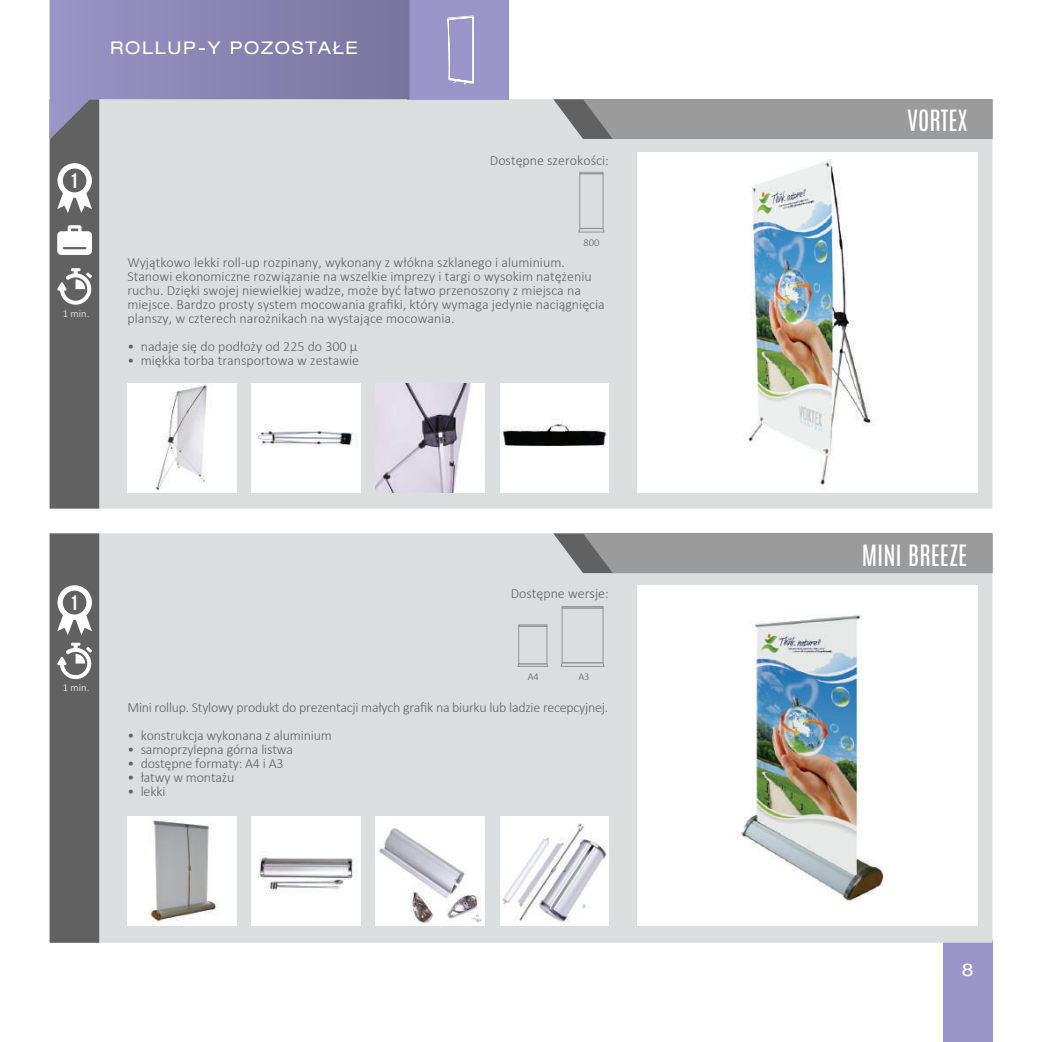
<style>
.page{position:relative;width:1042px;height:1042px;background:#fff}
.page>*{position:absolute;margin:0;border:0;box-sizing:border-box;transform-origin:0 0}
.t1{font:24.5px "Antonio";color:#fff}
.t2{font:21px "Bebas Neue";color:#fff}
.t3{font:expanded 17.5px "Helvetica Neue LT Pro";letter-spacing:.1em;color:#fff}
.t4{font:300 14px/14px "Calibri";color:#606160}
.t5{font:300 14px "Calibri";letter-spacing:-.02em;color:#606160}
.t6{font:300 10.5px "Calibri";color:#fff}
.t7{font:300 10.5px "Calibri";color:#606160}
</style>
<div class="page">
<div style="left:943px;top:940px;width:49px;height:102px;background:#9a94c8"></div>
<div style="left:99px;top:533px;width:893px;height:410px;background:#dcdddf"></div>
<div style="left:99px;top:99px;width:893px;height:409px;background:#dcdddf"></div>
<svg style="left:553px;top:99px;width:439px;height:40px;background:#989999"></svg>
<svg style="left:553px;top:533px;width:439px;height:40px;background:#999"></svg>
<div style="left:407px;top:0;width:101px;height:99px;background:#9a94c8"></div>
<svg style="left:50px;top:0;width:359px;height:140px;background:#9e9bbd"></svg>
<svg style="left:447px;top:15px;width:27px;height:70px"></svg>
<img style="left:637px;top:152px;width:340px;height:340px">
<div style="left:579px;top:173px;width:24px;height:56px;border:1px solid #929596"></div>
<div style="left:579px;top:172px;width:24px;height:2px;border:1px solid #929596"></div>
<svg style="left:578px;top:228px;width:27px;height:5px"></svg>
<img style="left:127px;top:383px;width:109px;height:109px">
<img style="left:252px;top:383px;width:108px;height:109px">
<img style="left:376px;top:383px;width:108px;height:109px">
<img style="left:500px;top:383px;width:109px;height:109px">
<img style="left:637px;top:585px;width:340px;height:340px">
<div style="left:562px;top:607px;width:41px;height:56px;border:1px solid #929596"></div>
<div style="left:562px;top:606px;width:41px;height:2px;border:1px solid #929596"></div>
<svg style="left:560px;top:662px;width:45px;height:5px"></svg>
<div style="left:518px;top:626px;width:29px;height:38px;border:1px solid #929596"></div>
<div style="left:518px;top:624px;width:29px;height:3px;border:1px solid #929596"></div>
<svg style="left:517px;top:663px;width:32px;height:4px"></svg>
<img style="left:127px;top:816px;width:109px;height:109px">
<img style="left:252px;top:816px;width:108px;height:109px">
<img style="left:376px;top:816px;width:108px;height:109px">
<img style="left:500px;top:816px;width:109px;height:109px">
<svg style="left:50px;top:99px;width:49px;height:409px;background:#727374"></svg>
<svg style="left:50px;top:533px;width:49px;height:410px;background:#696a69"></svg>
<p class="t3" style="left:110px;top:38px;width:249px">ROLLUP-Y POZOSTAŁE</p>
<h2 class="t2" style="left:70px;top:169px;width:10px">1</h2>
<p class="t6" style="left:63px;top:307px;width:28px">1 min.</p>
<p class="t4" style="left:490px;top:154px;width:120px">Dostępne szerokości:</p>
<p class="t7" style="left:583px;top:236px;width:17px">800</p>
<p class="t4" style="left:127px;top:255px;width:479px">Wyjątkowo lekki roll-up rozpinany, wykonany z włókna szklanego i aluminium.<br>Stanowi ekonomiczne rozwiązanie na wszelkie imprezy i targi o wysokim natężeniu ruchu. Dzięki swojej niewielkiej wadze, może być łatwo przenoszony z miejsca na miejsce. Bardzo prosty system mocowania grafiki, który wymaga jedynie naciągnięcia planszy, w czterech narożnikach na wystające mocowania.</p>
<p class="t4" style="left:127px;top:339px;width:232px">• nadaje się do podłoży od 225 do 300 μ</p>
<p class="t4" style="left:127px;top:353px;width:233px">• miękka torba transportowa w zestawie</p>
<h2 class="t2" style="left:70px;top:591px;width:10px">1</h2>
<p class="t6" style="left:63px;top:681px;width:28px">1 min.</p>
<p class="t4" style="left:511px;top:586px;width:100px">Dostępne wersje:</p>
<p class="t7" style="left:528px;top:670px;width:13px">A4</p>
<p class="t7" style="left:578px;top:670px;width:13px">A3</p>
<p class="t5" style="left:127px;top:699px;width:482px">Mini rollup. Stylowy produkt do prezentacji małych grafik na biurku lub ladzie recepcyjnej.</p>
<p class="t4" style="left:127px;top:728px;width:206px">• konstrukcja wykonana z aluminium</p>
<p class="t4" style="left:127px;top:742px;width:167px">• samoprzylepna górna listwa</p>
<p class="t4" style="left:127px;top:756px;width:158px">• dostępne formaty: A4 i A3</p>
<p class="t4" style="left:127px;top:770px;width:109px">• łatwy w montażu</p>
<p class="t4" style="left:127px;top:784px;width:40px">• lekki</p>
<h1 class="t1" style="left:907px;top:103px;width:62px">VORTEX</h1>
<h1 class="t1" style="left:861px;top:537px;width:107px">MINI BREEZE</h1>
<p class="t3" style="left:961px;top:960px;width:13px">8</p>
</div>
